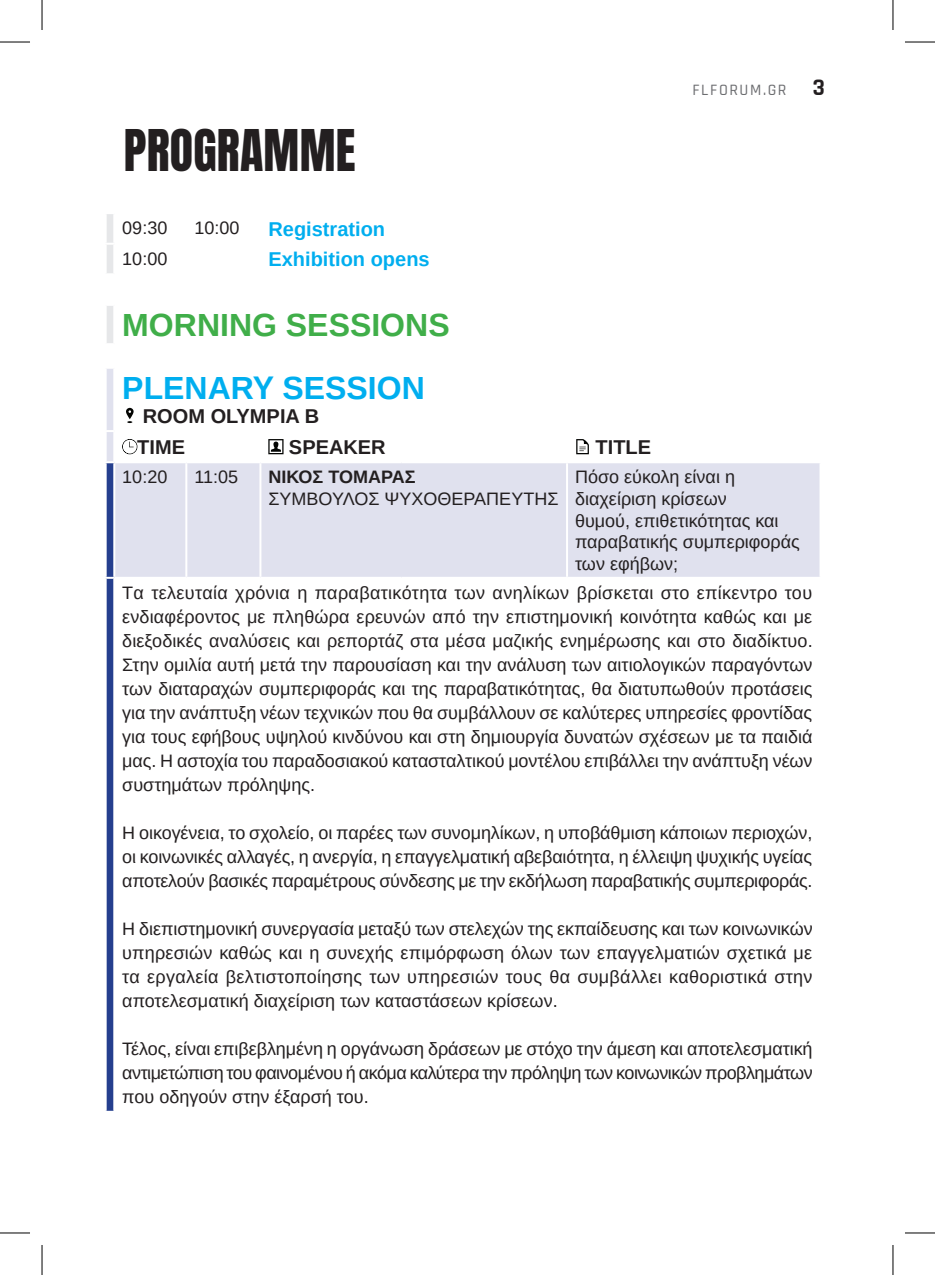
<style>
.page{position:relative;width:935px;height:1275px;background:#fff}
.page>*{position:absolute;margin:0;border:0;box-sizing:border-box;transform-origin:0 0}
.t1{font:48px "Anton";letter-spacing:.005em;color:#231f20}
.t2{font:700 32px "Arimo";color:#40ae49}
.t3{font:700 32px "Arimo";color:#00aeef}
.t4{font:700 20px/31.2px "Arimo";color:#231f20}
.t5{font:700 20px "Arimo";color:#00aeef}
.t6{font:18px/24px "Arimo";color:#231f20;text-align:justify}
.t7{font:700 18px "Arimo";color:#231f20}
.t8{font:500 16px "Rajdhani";letter-spacing:.1em;color:#6c6d70}
.s1{font-weight:700;font-size:24px;color:#231f20}
</style>
<div class="page">
<svg style="left:107px;top:369px;width:712px;height:208px;fill:#e0e1ee"></svg>
<svg style="left:106px;top:214px;width:7px;height:129px"></svg>
<hr style="left:113px;top:369px;width:2px;height:61px;background:#fff">
<svg style="left:107px;top:430px;width:7px;height:2px"></svg>
<hr style="left:114px;top:430px;width:72px;height:2px;background:#fff">
<hr style="left:113px;top:432px;width:2px;height:29px;background:#fff">
<hr style="left:186px;top:430px;width:74px;height:2px;background:#fff">
<hr style="left:260px;top:430px;width:141px;height:2px;background:#fff">
<hr style="left:259px;top:432px;width:2px;height:29px;background:#fff">
<hr style="left:401px;top:430px;width:166px;height:2px;background:#fff">
<hr style="left:400px;top:432px;width:2px;height:29px;background:#fff">
<hr style="left:567px;top:430px;width:254px;height:2px;background:#fff">
<hr style="left:566px;top:432px;width:2px;height:29px;background:#fff">
<hr style="left:114px;top:461px;width:72px;height:2px;background:#fff">
<hr style="left:113px;top:463px;width:2px;height:114px;background:#fff">
<hr style="left:186px;top:461px;width:74px;height:2px;background:#fff">
<hr style="left:185px;top:463px;width:2px;height:114px;background:#fff">
<hr style="left:260px;top:461px;width:141px;height:2px;background:#fff">
<hr style="left:259px;top:463px;width:2px;height:114px;background:#fff">
<hr style="left:401px;top:461px;width:166px;height:2px;background:#fff">
<hr style="left:567px;top:461px;width:254px;height:2px;background:#fff">
<hr style="left:566px;top:463px;width:2px;height:114px;background:#fff">
<svg style="left:105px;top:461px;width:9px;height:650px;background:#5f72ac"></svg>
<svg style="left:126px;top:408px;width:8px;height:15px"></svg>
<svg style="left:122px;top:439px;width:15px;height:15px"></svg>
<svg style="left:268px;top:439px;width:15px;height:15px"></svg>
<svg style="left:576px;top:439px;width:13px;height:15px"></svg>
<hr style="left:0;top:42px;width:30px;height:1px;background:#000">
<hr style="left:904px;top:42px;width:30px;height:1px;background:#000">
<hr style="left:0;top:1232px;width:30px;height:1px;background:#000">
<hr style="left:904px;top:1232px;width:30px;height:1px;background:#000">
<hr style="left:42px;top:0;width:1px;height:30px;background:#000">
<hr style="left:42px;top:1245px;width:1px;height:30px;background:#000">
<hr style="left:892px;top:0;width:1px;height:30px;background:#000">
<hr style="left:892px;top:1245px;width:1px;height:30px;background:#000">
<h1 class="t1" style="left:124px;top:126px;width:233px">PROGRAMME</h1>
<p class="t6" style="left:122px;top:216px;width:47px">09:30</p>
<p class="t6" style="left:194px;top:216px;width:47px">10:00</p>
<p class="t5" style="left:268px;top:215px;width:118px">Registration</p>
<p class="t6" style="left:122px;top:247px;width:47px">10:00</p>
<p class="t5" style="left:268px;top:246px;width:163px">Exhibition opens</p>
<h2 class="t2" style="left:122px;top:303px;width:329px">MORNING SESSIONS</h2>
<h2 class="t3" style="left:122px;top:366px;width:304px">PLENARY SESSION</h2>
<p class="t4" style="left:137px;top:401px;width:183px">ROOM OLYMPIA B<br>TIME</p>
<p class="t4" style="left:289px;top:432px;width:98px">SPEAKER</p>
<p class="t4" style="left:595px;top:432px;width:57px">TITLE</p>
<p class="t8" style="left:692px;top:81px;width:134px">FLFORUM.GR <span class="s1">3</span></p>
<p class="t6" style="left:575px;top:466px;width:226px;line-height:21.6px;text-align:left">Πόσο εύκολη είναι η διαχείριση κρίσεων<br>θυμού, επιθετικότητας και παραβατικής συμπεριφοράς των εφήβων;</p>
<p class="t6" style="left:122px;top:581px;width:691px">Tα τελευταία χρόνια η παραβατικότητα των ανηλίκων βρίσκεται στο επίκεντρο του ενδιαφέροντος με πληθώρα ερευνών από την επιστημονική κοινότητα καθώς και με διεξοδικές αναλύσεις και ρεπορτάζ στα μέσα μαζικής ενημέρωσης και στο διαδίκτυο.<br>Στην ομιλία αυτή μετά την παρουσίαση και την ανάλυση των αιτιολογικών παραγόντων των διαταραχών συμπεριφοράς και της παραβατικότητας, θα διατυπωθούν προτάσεις για την ανάπτυξη νέων τεχνικών που θα συμβάλλουν σε καλύτερες υπηρεσίες φροντίδας για τους εφήβους υψηλού κινδύνου και στη δημιουργία δυνατών σχέσεων με τα παιδιά μας. Η αστοχία του παραδοσιακού κατασταλτικού μοντέλου επιβάλλει την ανάπτυξη νέων συστημάτων πρόληψης.</p>
<p class="t6" style="left:122px;top:821px;width:691px">Η οικογένεια, το σχολείο, οι παρέες των συνομηλίκων, η υποβάθμιση κάποιων περιοχών, οι κοινωνικές αλλαγές, η ανεργία, η επαγγελματική αβεβαιότητα, η έλλειψη ψυχικής υγείας αποτελούν βασικές παραμέτρους σύνδεσης με την εκδήλωση παραβατικής συμπεριφοράς.</p>
<p class="t6" style="left:122px;top:917px;width:691px">Η διεπιστημονική συνεργασία μεταξύ των στελεχών της εκπαίδευσης και των κοινωνικών υπηρεσιών καθώς και η συνεχής επιμόρφωση όλων των επαγγελματιών σχετικά με τα εργαλεία βελτιστοποίησης των υπηρεσιών τους θα συμβάλλει καθοριστικά στην αποτελεσματική διαχείριση των καταστάσεων κρίσεων.</p>
<p class="t6" style="left:122px;top:1037px;width:691px">Τέλος, είναι επιβεβλημένη η οργάνωση δράσεων με στόχο την άμεση και αποτελεσματική αντιμετώπιση του φαινομένου ή ακόμα καλύτερα την πρόληψη των κοινωνικών προβλημάτων που οδηγούν στην έξαρσή του.</p>
<p class="t6" style="left:122px;top:465px;width:47px">10:20</p>
<p class="t6" style="left:194px;top:465px;width:45px">11:05</p>
<p class="t7" style="left:268px;top:465px;width:149px">ΝΊΚΟΣ ΤΟΜΑΡΆΣ</p>
<p class="t6" style="left:268px;top:487px;width:291px">ΣΎΜΒΟΥΛΟΣ ΨΥΧΟΘΕΡΑΠΕΥΤΉΣ</p>
</div>
